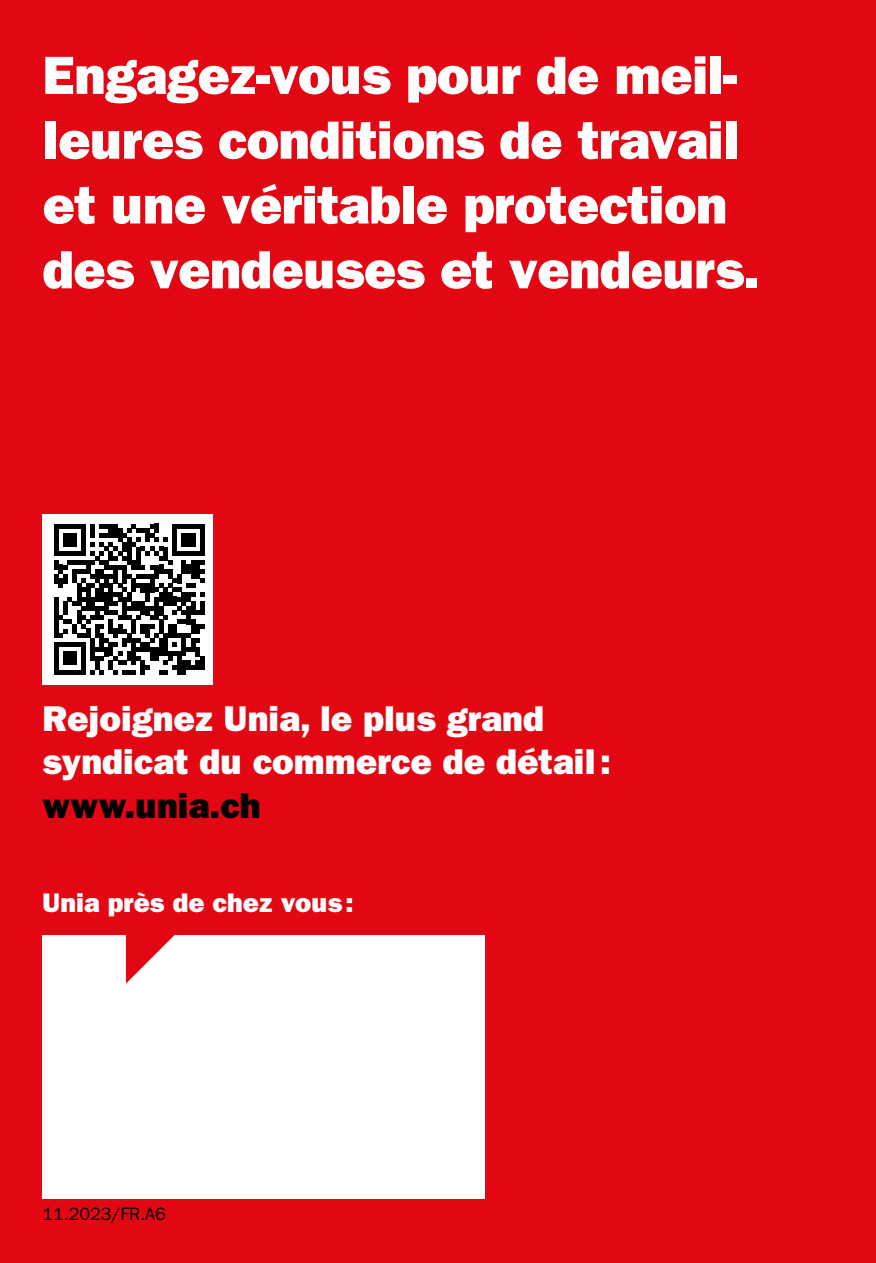
<style>
.page{position:relative;width:876px;height:1263px;background:#e30613}
.page>*{position:absolute;margin:0;border:0;box-sizing:border-box;transform-origin:0 0}
.t1{font:800 54px/64.8px "Franklin Gothic LT Pro";letter-spacing:-.01em;color:#fff}
.t2{font:800 36px/43.2px "Franklin Gothic LT Pro";color:#fff}
.t3{font:800 36px "Franklin Gothic LT Pro";color:#000}
.t4{font:800 27px "Franklin Gothic LT Pro";color:#fff}
.t5{font:18px "Franklin Gothic LT Pro";letter-spacing:-.01em;color:#000}
</style>
<div class="page">
<div style="left:43px;top:935px;width:442px;height:264px;background:#fff"></div>
<svg style="left:126px;top:935px;width:49px;height:48px"></svg>
<div style="left:43px;top:514px;width:170px;height:170px;background:#fff"></div>
<div style="left:54px;top:524px;width:5px;height:13px;background:#000"></div>
<div style="left:54px;top:537px;width:5px;height:19px;background:#000"></div>
<div style="left:54px;top:560px;width:5px;height:9px;background:#000"></div>
<div style="left:54px;top:574px;width:5px;height:9px;background:#000"></div>
<div style="left:54px;top:597px;width:5px;height:27px;background:#000"></div>
<div style="left:54px;top:624px;width:5px;height:14px;background:#000"></div>
<div style="left:54px;top:642px;width:5px;height:23px;background:#000"></div>
<div style="left:54px;top:665px;width:5px;height:9px;background:#000"></div>
<svg style="left:59px;top:524px;width:145px;height:150px"></svg>
<p class="t1" style="left:43px;top:43px;width:719px">Engagez-vous pour de meil&shy;leures conditions de travail et une véritable protection des vendeuses et vendeurs.</p>
<p class="t2" style="left:43px;top:697px;width:570px">Rejoignez Unia, le plus grand syndicat du commerce de détail:</p>
<p class="t3" style="left:43px;top:784px;width:220px">www.unia.ch</p>
<p class="t4" style="left:43px;top:887px;width:313px">Unia près de chez vous:</p>
<p class="t5" style="left:43px;top:1203px;width:125px">11.2023/FR.A6</p>
</div>
